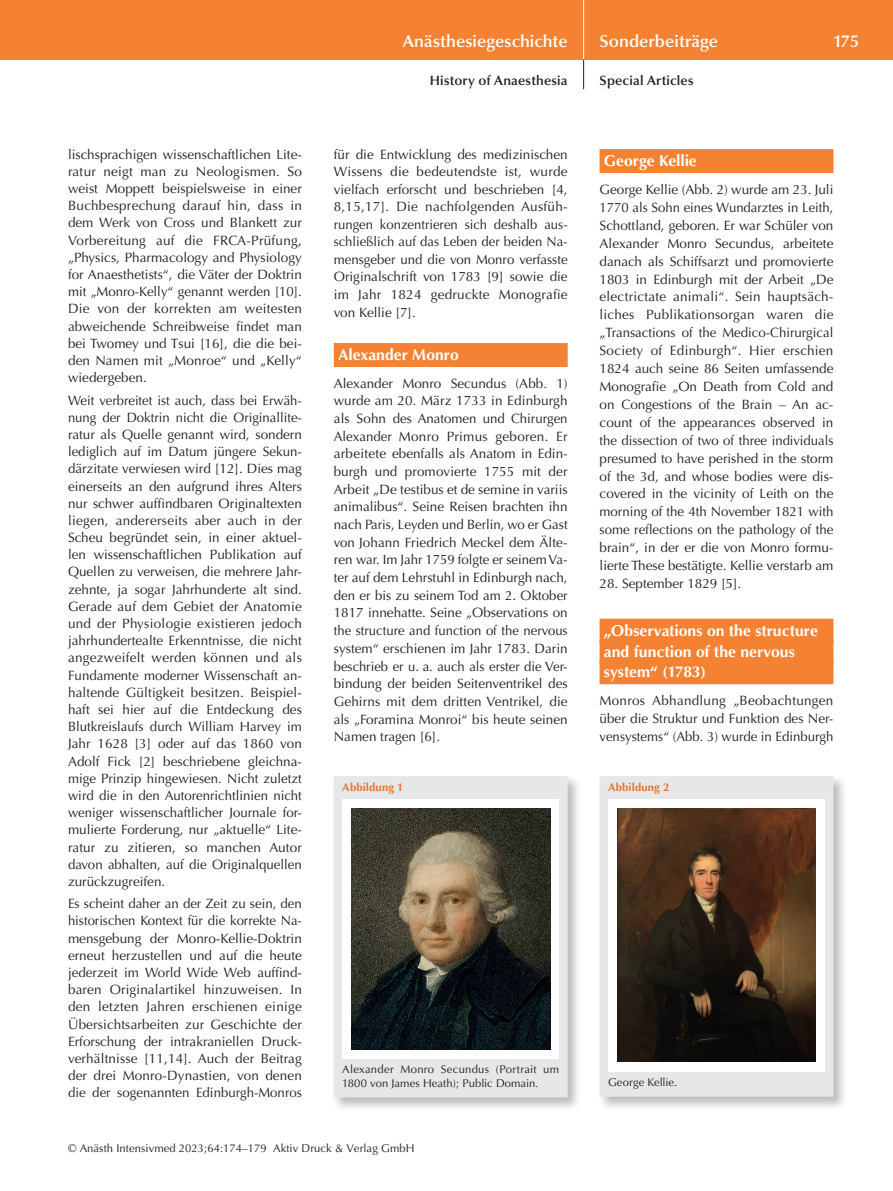
<style>
.page{position:relative;width:893px;height:1191px;background:#fff}
.page>*{position:absolute;margin:0;border:0;box-sizing:border-box;transform-origin:0 0}
.t1{font:600 17.25px "Optima";letter-spacing:.005em;color:#fff}
.t2{font:700 15.75px/20.7px "Optima";color:#fff}
.t3{font:13.5px/17.2px "Optima";color:#231f20;text-align:justify}
.t4{font:600 13.5px "Optima";letter-spacing:.015em;color:#231f20}
.t5{font:11.25px/13.5px "Optima";letter-spacing:.005em;color:#231f20}
.t6{font:700 11.25px "Optima";letter-spacing:.015em;color:#e8732f}
</style>
<div class="page">
<div style="left:0;top:0;width:893px;height:60px;background:#f48232"></div>
<hr style="left:583px;top:0;width:1px;height:60px;background:#fff">
<svg style="left:583px;top:60px;width:1px;height:29px"></svg>
<div style="left:334px;top:343px;width:234px;height:24px;background:#f48232"></div>
<div style="left:600px;top:149px;width:233px;height:24px;background:#f48232"></div>
<div style="left:600px;top:618px;width:233px;height:24px;background:#f48232"></div>
<div style="left:600px;top:639px;width:233px;height:24px;background:#f48232"></div>
<div style="left:600px;top:660px;width:233px;height:24px;background:#f48232"></div>
<div style="left:331px;top:774px;width:251px;height:337px;background:#231f20;opacity:.3"></div>
<div style="left:334px;top:776px;width:234px;height:321px;background:#e6e7e9"></div>
<div style="left:342px;top:799px;width:217px;height:259px;background:#fff"></div>
<img style="left:351px;top:808px;width:199px;height:241px">
<div style="left:597px;top:774px;width:251px;height:337px;background:#231f20;opacity:.3"></div>
<div style="left:600px;top:776px;width:233px;height:320px;background:#e6e7e9"></div>
<div style="left:608px;top:799px;width:217px;height:272px;background:#fff"></div>
<img style="left:617px;top:808px;width:199px;height:253px">
<p class="t3" style="left:68px;top:146px;width:235px">lischsprachigen wissenschaftlichen Lite&shy;ratur neigt man zu Neologismen. So weist Moppett beispielsweise in einer Buchbesprechung darauf hin, dass in dem Werk von Cross und Blankett zur Vorbereitung auf die FRCA-Prüfung, „Physics, Pharmacology and Physiology for Anaesthetists“, die Väter der Doktrin mit „Monro-Kelly“ genannt werden [10].<br>Die von der korrekten am weitesten abweichende Schreibweise findet man bei Twomey und Tsui [16], die die bei&shy;den Namen mit „Monroe“ und „Kelly“ wiedergeben.</p>
<p class="t3" style="left:68px;top:391px;width:235px">Weit verbreitet ist auch, dass bei Erwäh&shy;nung der Doktrin nicht die Originallite&shy;ratur als Quelle genannt wird, sondern lediglich auf im Datum jüngere Sekun&shy;därzitate verwiesen wird [12]. Dies mag einerseits an den aufgrund ihres Alters nur schwer auffindbaren Originaltexten liegen, andererseits aber auch in der Scheu begründet sein, in einer aktuel&shy;len wissenschaftlichen Publikation auf Quellen zu verweisen, die mehrere Jahr&shy;zehnte, ja sogar Jahrhunderte alt sind.<br>Gerade auf dem Gebiet der Anatomie und der Physiologie existieren jedoch jahrhundertealte Erkenntnisse, die nicht angezweifelt werden können und als Fundamente moderner Wissenschaft an&shy;haltende Gültigkeit besitzen. Beispiel&shy;haft sei hier auf die Entdeckung des Blutkreislaufs durch William Harvey im Jahr 1628 [3] oder auf das 1860 von Adolf Fick [2] beschriebene gleichna&shy;mige Prinzip hingewiesen. Nicht zuletzt wird die in den Autorenrichtlinien nicht weniger wissenschaftlicher Journale for&shy;mulierte Forderung, nur „aktuelle“ Lite&shy;ratur zu zitieren, so manchen Autor davon abhalten, auf die Originalquellen zurückzugreifen.</p>
<p class="t3" style="left:68px;top:895px;width:235px">Es scheint daher an der Zeit zu sein, den historischen Kontext für die korrekte Na&shy;mensgebung der Monro-Kellie-Doktrin erneut herzustellen und auf die heute jederzeit im World Wide Web auffind&shy;baren Originalartikel hinzuweisen. In den letzten Jahren erschienen einige Übersichtsarbeiten zur Geschichte der Erforschung der intrakraniellen Druck&shy;verhältnisse [11,14]. Auch der Beitrag der drei Monro-Dynastien, von denen die der sogenannten Edinburgh-Monros</p>
<p class="t1" style="left:403px;top:31px;width:166px">Anästhesiegeschichte</p>
<p class="t4" style="left:430px;top:73px;width:139px">History of Anaesthesia</p>
<p class="t3" style="left:334px;top:146px;width:235px">für die Entwicklung des medizinischen Wissens die bedeutendste ist, wurde vielfach erforscht und beschrieben [4, 8,15,17]. Die nachfolgenden Ausfüh&shy;rungen konzentrieren sich deshalb aus&shy;schließlich auf das Leben der beiden Na&shy;mensgeber und die von Monro verfasste Originalschrift von 1783 [9] sowie die im Jahr 1824 gedruckte Monografie von Kellie [7].</p>
<p class="t2" style="left:338px;top:345px;width:122px">Alexander Monro</p>
<p class="t3" style="left:334px;top:374px;width:235px;line-height:17.7px">Alexander Monro Secundus (Abb. 1) wurde am 20. März 1733 in Edinburgh als Sohn des Anatomen und Chirurgen Alexander Monro Primus geboren. Er arbeitete ebenfalls als Anatom in Edin&shy;burgh und promovierte 1755 mit der Arbeit „De testibus et de semine in variis animalibus“. Seine Reisen brachten ihn nach Paris, Leyden und Berlin, wo er Gast von Johann Friedrich Meckel dem Älte&shy;ren war. Im Jahr 1759 folgte er seinem Va&shy;ter auf dem Lehrstuhl in Edinburgh nach, den er bis zu seinem Tod am 2. Oktober 1817 innehatte. Seine „Observations on the structure and function of the nervous system“ erschienen im Jahr 1783. Darin beschrieb er u. a. auch als erster die Ver&shy;bindung der beiden Seitenventrikel des Gehirns mit dem dritten Ventrikel, die als „Foramina Monroi“ bis heute seinen Namen tragen [6].</p>
<p class="t6" style="left:342px;top:780px;width:63px">Abbildung 1</p>
<p class="t5" style="left:342px;top:1062px;width:218px">Alexander Monro Secundus (Portrait um<br>1800 von James Heath); Public Domain.</p>
<p class="t5" style="left:68px;top:1142px;width:348px">© Anästh Intensivmed 2023;64:174–179 Aktiv Druck &amp; Verlag GmbH</p>
<p class="t1" style="left:600px;top:31px;width:120px">Sonderbeiträge</p>
<p class="t1" style="left:833px;top:31px;width:28px">175</p>
<p class="t4" style="left:600px;top:73px;width:95px">Special Articles</p>
<p class="t2" style="left:604px;top:151px;width:95px">George Kellie</p>
<p class="t3" style="left:600px;top:181px;width:235px;line-height:17.9px">George Kellie (Abb. 2) wurde am 23. Juli 1770 als Sohn eines Wundarztes in Leith, Schottland, geboren. Er war Schüler von Alexander Monro Secundus, arbeitete danach als Schiffsarzt und promovierte 1803 in Edinburgh mit der Arbeit „De electrictate animali“. Sein hauptsäch&shy;liches Publikationsorgan waren die „Transactions of the Medico-Chirurgical Society of Edinburgh“. Hier erschien 1824 auch seine 86 Seiten umfassende Monografie „On Death from Cold and on Congestions of the Brain – An ac&shy;count of the appearances observed in the dissection of two of three individuals presumed to have perished in the storm of the 3d, and whose bodies were dis&shy;covered in the vicinity of Leith on the morning of the 4th November 1821 with some reflections on the pathology of the brain“, in der er die von Monro formu&shy;lierte These bestätigte. Kellie verstarb am</p>
<p class="t3" style="left:600px;top:575px;width:143px">28. September 1829 [5].</p>
<p class="t2" style="left:604px;top:620px;width:216px">„Observations on the structure and function of the nervous system“ (1783)</p>
<p class="t3" style="left:600px;top:692px;width:235px;line-height:17.9px">Monros Abhandlung „Beobachtungen über die Struktur und Funktion des Ner&shy;vensystems“ (Abb. 3) wurde in Edinburgh</p>
<p class="t6" style="left:608px;top:780px;width:63px">Abbildung 2</p>
<p class="t5" style="left:608px;top:1075px;width:71px">George Kellie.</p>
</div>
